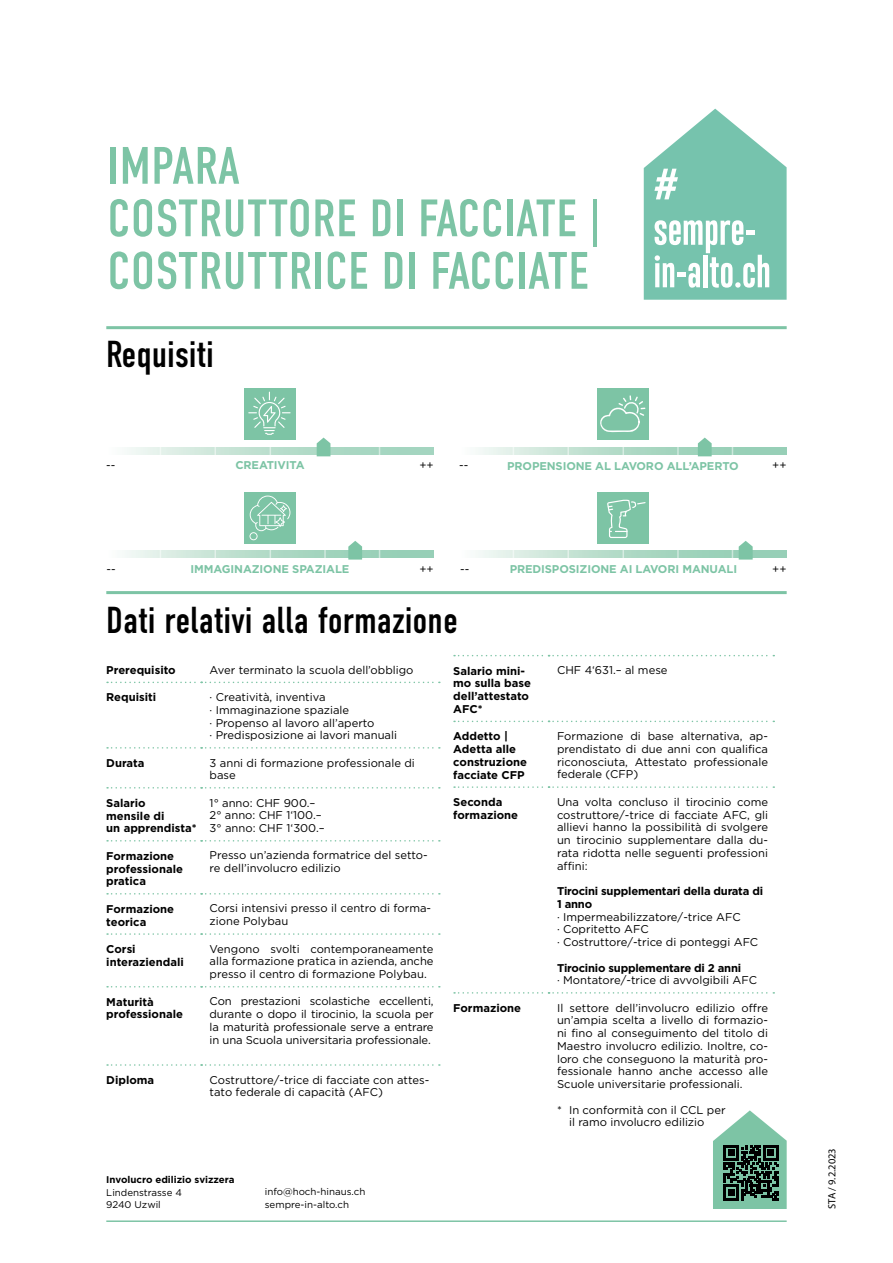
<style>
.page{position:relative;width:893px;height:1263px;background:#fff}
.page>*{position:absolute;margin:0;border:0;box-sizing:border-box;transform-origin:0 0}
.t1{font:52.5px/52.5px "DIN Condensed";letter-spacing:.01em;color:#7dc4a5}
.t2{font:37.5px "DIN Condensed";color:#000}
.t3{font:11.25px/12.8px "Gotham";color:#000}
.t4{font:700 11.25px/12.8px "Gotham";color:#000}
.t5{font:700 11.25px "Gotham";letter-spacing:-.01em;color:#7dc4a5}
.t6{font:700 11.25px/12.8px "Gotham";letter-spacing:-.02em;color:#000}
.t7{font:10.5px "Myriad Pro";color:#000}
.t8{font:9.75px/12.8px "Gotham";color:#000}
.t9{font:700 9.75px "Gotham";color:#000}
</style>
<div class="page">
<hr style="left:106px;top:1220px;width:681px;height:2px;background:#7dc4a5">
<hr style="left:106px;top:326px;width:681px;height:3px;background:#7dc4a5">
<hr style="left:106px;top:591px;width:681px;height:3px;background:#7dc4a5">
<svg style="left:127px;top:448px;width:307px;height:6px;background:#bfe1d1"></svg>
<svg style="left:478px;top:448px;width:309px;height:6px;background:#b7ddcb"></svg>
<svg style="left:478px;top:551px;width:309px;height:6px;background:#b7ddcb"></svg>
<svg style="left:125px;top:551px;width:309px;height:6px;background:#b7ddcb"></svg>
<svg style="left:567px;top:447px;width:2px;height:8px"></svg>
<svg style="left:622px;top:447px;width:2px;height:8px"></svg>
<svg style="left:677px;top:447px;width:2px;height:8px"></svg>
<svg style="left:567px;top:550px;width:2px;height:8px"></svg>
<svg style="left:622px;top:550px;width:2px;height:8px"></svg>
<svg style="left:677px;top:550px;width:2px;height:8px"></svg>
<svg style="left:324px;top:550px;width:2px;height:8px"></svg>
<svg style="left:317px;top:438px;width:13px;height:18px"></svg>
<svg style="left:698px;top:438px;width:14px;height:18px"></svg>
<svg style="left:348px;top:541px;width:14px;height:19px"></svg>
<svg style="left:739px;top:541px;width:14px;height:19px"></svg>
<svg style="left:107px;top:682px;width:333px;height:1px"></svg>
<svg style="left:107px;top:747px;width:333px;height:2px"></svg>
<svg style="left:107px;top:787px;width:333px;height:1px"></svg>
<svg style="left:107px;top:840px;width:333px;height:1px"></svg>
<svg style="left:107px;top:893px;width:333px;height:1px"></svg>
<svg style="left:107px;top:933px;width:333px;height:2px"></svg>
<svg style="left:107px;top:986px;width:333px;height:1px"></svg>
<svg style="left:107px;top:1064px;width:333px;height:2px"></svg>
<svg style="left:454px;top:655px;width:320px;height:1px"></svg>
<svg style="left:454px;top:721px;width:320px;height:1px"></svg>
<svg style="left:454px;top:786px;width:320px;height:2px"></svg>
<svg style="left:454px;top:992px;width:320px;height:2px"></svg>
<div style="left:244px;top:389px;width:52px;height:51px;background:#7dc4a5"></div>
<svg style="left:248px;top:392px;width:43px;height:43px"></svg>
<div style="left:244px;top:492px;width:52px;height:51px;background:#7dc4a5"></div>
<svg style="left:249px;top:496px;width:41px;height:44px"></svg>
<div style="left:597px;top:389px;width:51px;height:51px;background:#7dc4a5"></div>
<svg style="left:600px;top:395px;width:46px;height:37px"></svg>
<div style="left:597px;top:492px;width:51px;height:51px;background:#7dc4a5"></div>
<svg style="left:607px;top:499px;width:39px;height:39px"></svg>
<svg style="left:644px;top:109px;width:143px;height:191px"></svg>
<svg style="left:713px;top:1110px;width:74px;height:99px"></svg>
<div style="left:728px;top:1189px;width:6px;height:7px;background:#000"></div>
<h1 class="t1" style="left:107px;top:141px;width:494px">IMPARA<br>COSTRUTTORE DI FACCIATE |<br>COSTRUTTRICE DI FACCIATE</h1>
<h2 class="t2" style="left:106px;top:334px;width:109px">Requisiti</h2>
<p class="t3" style="left:106px;top:459px;width:11px">--</p>
<p class="t5" style="left:235px;top:459px;width:71px">CREATIVITA</p>
<p class="t3" style="left:419px;top:459px;width:16px">++</p>
<p class="t3" style="left:459px;top:459px;width:11px">--</p>
<p class="t5" style="left:507px;top:459px;width:233px">PROPENSIONE AL LAVORO ALL’APERTO</p>
<p class="t3" style="left:772px;top:459px;width:16px">++</p>
<p class="t3" style="left:106px;top:562px;width:11px">--</p>
<p class="t5" style="left:191px;top:562px;width:160px">IMMAGINAZIONE SPAZIALE</p>
<p class="t3" style="left:419px;top:562px;width:16px">++</p>
<p class="t3" style="left:460px;top:562px;width:11px">--</p>
<p class="t5" style="left:510px;top:562px;width:229px">PREDISPOSIZIONE AI LAVORI MANUALI</p>
<p class="t3" style="left:772px;top:562px;width:16px">++</p>
<h2 class="t2" style="left:106px;top:599px;width:353px">Dati relativi alla formazione</h2>
<p class="t4" style="left:106px;top:663px;width:71px">Prerequisito</p>
<p class="t3" style="left:210px;top:663px;width:205px">Aver terminato la scuola dell’obbligo</p>
<p class="t4" style="left:106px;top:691px;width:52px">Requisiti</p>
<p class="t3" style="left:210px;top:690px;width:189px">· Creatività, inventiva<br>· Immaginazione spaziale<br>· Propenso al lavoro all’aperto<br>· Predisposizione ai lavori manuali</p>
<p class="t4" style="left:106px;top:756px;width:40px">Durata</p>
<p class="t3" style="left:210px;top:756px;width:207px">3 anni di formazione professionale di base</p>
<p class="t4" style="left:106px;top:796px;width:92px">Salario<br>mensile di<br>un apprendista*</p>
<p class="t3" style="left:210px;top:796px;width:117px">1° anno: CHF 900.–<br>2° anno: CHF 1‘100.–<br>3° anno: CHF 1‘300.–</p>
<p class="t4" style="left:106px;top:849px;width:78px">Formazione professionale pratica</p>
<p class="t3" style="left:210px;top:849px;width:220px">Presso un’azienda formatrice del setto&shy;re dell’involucro edilizio</p>
<p class="t4" style="left:106px;top:902px;width:69px">Formazione teorica</p>
<p class="t3" style="left:210px;top:902px;width:223px">Corsi intensivi presso il centro di forma&shy;zione Polybau</p>
<p class="t4" style="left:106px;top:942px;width:79px">Corsi interaziendali</p>
<p class="t3" style="left:210px;top:942px;width:225px;text-align:justify">Vengono svolti contemporaneamente alla formazione pratica in azienda, anche presso il centro di formazione Polybau.</p>
<p class="t4" style="left:106px;top:995px;width:78px">Maturità professionale</p>
<p class="t3" style="left:210px;top:995px;width:225px;text-align:justify">Con prestazioni scolastiche eccellenti, durante o dopo il tirocinio, la scuola per la maturità professionale serve a entrare in una Scuola universitaria professionale.</p>
<p class="t4" style="left:106px;top:1073px;width:50px">Diploma</p>
<p class="t3" style="left:210px;top:1073px;width:221px">Costruttore/-trice di facciate con attes&shy;tato federale di capacità (AFC)</p>
<p class="t9" style="left:106px;top:1174px;width:130px">Involucro edilizio svizzera</p>
<p class="t8" style="left:106px;top:1185px;width:77px">Lindenstrasse 4<br>9240 Uzwil</p>
<p class="t8" style="left:265px;top:1185px;width:102px">info@hoch-hinaus.ch sempre-in-alto.ch</p>
<p class="t4" style="left:453px;top:664px;width:79px">Salario mini&shy;mo sulla base dell’attestato<br>AFC*</p>
<p class="t3" style="left:557px;top:664px;width:112px">CHF 4‘631.– al mese</p>
<p class="t4" style="left:453px;top:730px;width:75px">Addetto |<br>Adetta alle construzione facciate CFP</p>
<p class="t3" style="left:557px;top:729px;width:212px;text-align:justify">Formazione di base alternativa, ap&shy;prendistato di due anni con qualifica riconosciuta, Attestato professionale federale (CFP)</p>
<p class="t4" style="left:453px;top:795px;width:66px">Seconda formazione</p>
<p class="t3" style="left:557px;top:795px;width:212px;text-align:justify">Una volta concluso il tirocinio come costruttore/-trice di facciate AFC, gli allievi hanno la possibilità di svolgere un tirocinio supplementare dalla du&shy;rata ridotta nelle seguenti professioni affini:</p>
<p class="t6" style="left:557px;top:884px;width:208px">Tirocini supplementari della durata di<br>1 anno</p>
<p class="t3" style="left:557px;top:910px;width:203px">· Impermeabilizzatore/-trice AFC<br>· Copritetto AFC<br>· Costruttore/-trice di ponteggi AFC</p>
<p class="t6" style="left:557px;top:961px;width:186px">Tirocinio supplementare di 2 anni</p>
<p class="t3" style="left:557px;top:974px;width:201px">· Montatore/-trice di avvolgibili AFC</p>
<p class="t4" style="left:453px;top:1001px;width:69px">Formazione</p>
<p class="t3" style="left:557px;top:1001px;width:212px;text-align:justify">Il settore dell’involucro edilizio offre un’ampia scelta a livello di formazio&shy;ni fino al conseguimento del titolo di Maestro involucro edilizio. Inoltre, co&shy;loro che conseguono la maturità pro&shy;fessionale hanno anche accesso alle Scuole universitarie professionali.</p>
<p class="t3" style="left:569px;top:1103px;width:158px;text-indent:-12px">* In conformità con il CCL per il ramo involucro edilizio</p>
<p class="t7" style="left:826px;top:1209px;width:62px;rotate:-90deg">STA / 9.2.2023</p>
</div>
